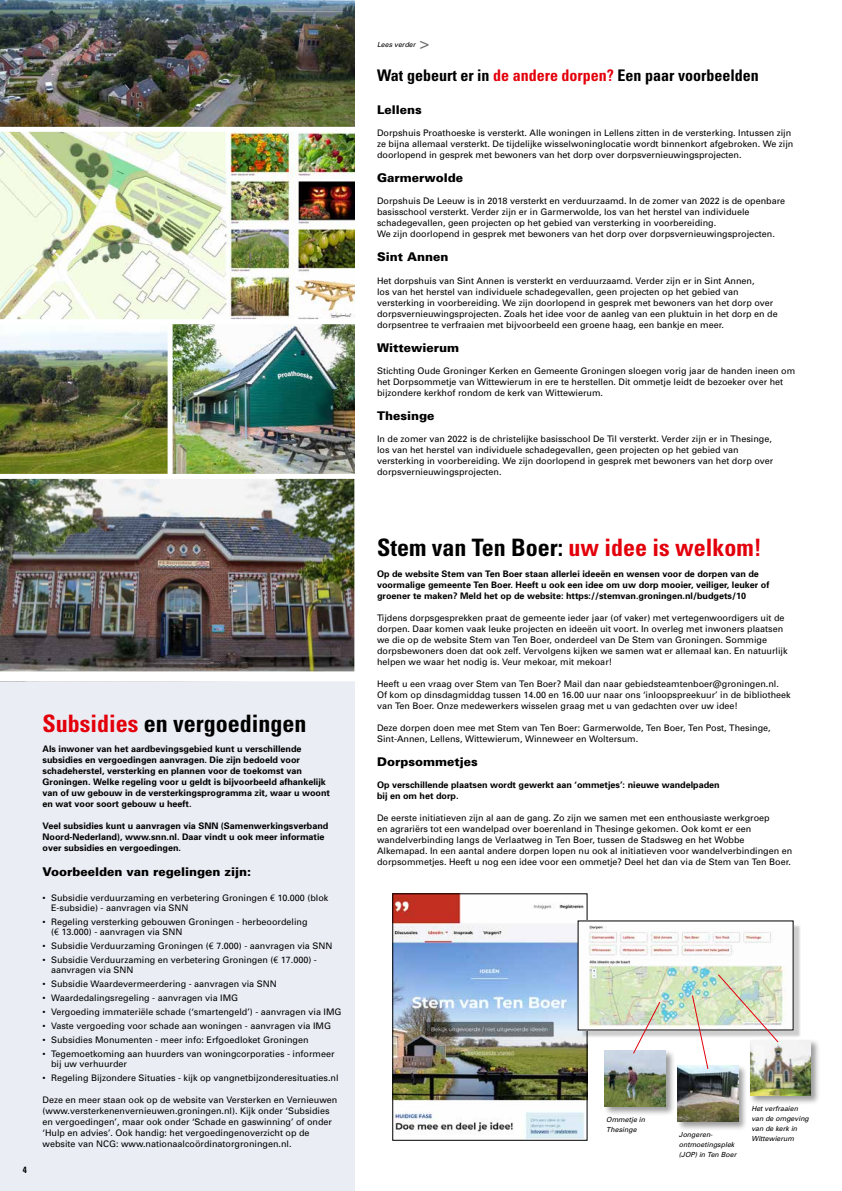
<style>
.page{position:relative;width:842px;height:1191px;background:#fff}
.page>*{position:absolute;margin:0;border:0;box-sizing:border-box;transform-origin:0 0}
.t1{font:700 condensed 24px "Univers";color:#000}
.t2{font:17px "Univers";color:#6e6e6e}
.t3{font:700 condensed 16px "Univers";color:#000}
.t4{font:900 12px "Univers";color:#000}
.t5{font:9px/11px "Univers";color:#000}
.t6{font:700 9px/11px "Univers";color:#000}
.t7{font:700 condensed 9px "Univers";color:#000}
.t8{font:italic 7px/10px "Univers";color:#000}
.s1{color:#e3000b}
.s2{font-family:"PT Sans"}
</style>
<div class="page">
<div style="left:0;top:676px;width:354px;height:515px;background:#eaedf4"></div>
<img style="left:0;top:0;width:354px;height:319px">
<img style="left:173px;top:324px;width:181px;height:150px">
<img style="left:0;top:332px;width:168px;height:142px">
<img style="left:0;top:479px;width:354px;height:192px">
<div style="left:676px;top:1064px;width:72px;height:66px;background:#000;opacity:.39"></div>
<img style="left:677px;top:1065px;width:61px;height:56px">
<div style="left:603px;top:1049px;width:72px;height:66px;background:#000;opacity:.39"></div>
<img style="left:605px;top:1050px;width:61px;height:56px">
<div style="left:748px;top:1038px;width:72px;height:67px;background:#000;opacity:.39"></div>
<img style="left:750px;top:1040px;width:61px;height:55px">
<img style="left:395px;top:895px;width:190px;height:243px">
<div style="left:582px;top:924px;width:219px;height:114px;background:#000;opacity:.2"></div>
<img style="left:580px;top:923px;width:211px;height:105px">
<div style="left:0;top:127px;width:355px;height:5px;background:#fff"></div>
<div style="left:0;top:671px;width:355px;height:10px;background:#fff"></div>
<svg style="left:632px;top:1001px;width:29px;height:53px"></svg>
<svg style="left:692px;top:994px;width:17px;height:75px"></svg>
<svg style="left:717px;top:973px;width:62px;height:70px"></svg>
<p class="t7" style="left:23px;top:1164px;width:5px">4</p>
<h1 class="t1" style="left:43px;top:708px;width:265px"><span class="s1">Subsidies</span> en vergoedingen</h1>
<p class="t6" style="left:43px;top:743px;width:289px">Als inwoner van het aardbevingsgebied kunt u verschillende subsidies en vergoedingen aanvragen. Die zijn bedoeld voor schadeherstel, versterking en plannen voor de toekomst van Groningen. Welke regeling voor u geldt is bijvoorbeeld afhankelijk van of uw gebouw in de versterkingsprogramma zit, waar u woont en wat voor soort gebouw u heeft.</p>
<p class="t6" style="left:43px;top:820px;width:287px">Veel subsidies kunt u aanvragen via SNN (Samenwerkingsverband<br>Noord-Nederland), www.snn.nl. Daar vindt u ook meer informatie over subsidies en vergoedingen.</p>
<h3 class="t4" style="left:43px;top:864px;width:210px">Voorbeelden van regelingen zijn:</h3>
<p class="t5" style="left:51px;top:892px;width:279px;line-height:10px;text-indent:-9px">• Subsidie verduurzaming en verbetering Groningen <span class="s2">€</span> 10.000 (blok<br>E-subsidie) - aanvragen via SNN</p>
<p class="t5" style="left:51px;top:916px;width:258px;line-height:10px;text-indent:-9px">• Regeling versterking gebouwen Groningen - herbeoordeling (<span class="s2">€</span> 13.000) - aanvragen via SNN</p>
<p class="t5" style="left:43px;top:940px;width:291px">• Subsidie Verduurzaming Groningen (<span class="s2">€</span> 7.000) - aanvragen via SNN</p>
<p class="t5" style="left:51px;top:955px;width:267px;line-height:10px;text-indent:-9px">• Subsidie Verduurzaming en verbetering Groningen (<span class="s2">€</span> 17.000) - aanvragen via SNN</p>
<p class="t5" style="left:43px;top:978px;width:236px">• Subsidie Waardevermeerdering - aanvragen via SNN</p>
<p class="t5" style="left:43px;top:992px;width:197px">• Waardedalingsregeling - aanvragen via IMG</p>
<p class="t5" style="left:43px;top:1006px;width:300px">• Vergoeding immateriële schade (‘smartengeld’) - aanvragen via IMG</p>
<p class="t5" style="left:43px;top:1020px;width:290px">• Vaste vergoeding voor schade aan woningen - aanvragen via IMG</p>
<p class="t5" style="left:43px;top:1034px;width:268px">• Subsidies Monumenten - meer info: Erfgoedloket Groningen</p>
<p class="t5" style="left:51px;top:1049px;width:285px;line-height:10px;text-indent:-9px">• Tegemoetkoming aan huurders van woningcorporaties - informeer bij uw verhuurder</p>
<p class="t5" style="left:43px;top:1072px;width:298px">• Regeling Bijzondere Situaties - kijk op vangnetbijzonderesituaties.nl</p>
<p class="t5" style="left:43px;top:1094px;width:296px">Deze en meer staan ook op de website van Versterken en Vernieuwen (www.versterkenenvernieuwen.groningen.nl). Kijk onder ‘Subsidies en vergoedingen’, maar ook onder ‘Schade en gaswinning’ of onder ‘Hulp en advies’. Ook handig: het vergoedingenoverzicht op de website van NCG: www.nationaalcoördinatorgroningen.nl.</p>
<p class="t8" style="left:377px;top:39px;width:40px">Lees verder</p>
<h2 class="t2" style="left:420px;top:33px;width:11px">&gt;</h2>
<h3 class="t3" style="left:377px;top:66px;width:383px">Wat gebeurt er in <span class="s1">de andere dorpen?</span> Een paar voorbeelden</h3>
<h3 class="t4" style="left:377px;top:103px;width:46px">Lellens</h3>
<p class="t5" style="left:377px;top:128px;width:418px">Dorpshuis Proathoeske is versterkt. Alle woningen in Lellens zitten in de versterking. Intussen zijn ze bijna allemaal versterkt. De tijdelijke wisselwoninglocatie wordt binnenkort afgebroken. We zijn doorlopend in gesprek met bewoners van het dorp over dorpsvernieuwingsprojecten.</p>
<h3 class="t4" style="left:377px;top:171px;width:87px">Garmerwolde</h3>
<p class="t5" style="left:377px;top:196px;width:410px">Dorpshuis De Leeuw is in 2018 versterkt en verduurzaamd. In de zomer van 2022 is de openbare basisschool versterkt. Verder zijn er in Garmerwolde, los van het herstel van individuele schadegevallen, geen projecten op het gebied van versterking in voorbereiding.<br>We zijn doorlopend in gesprek met bewoners van het dorp over dorpsvernieuwingsprojecten.</p>
<h3 class="t4" style="left:377px;top:250px;width:73px">Sint Annen</h3>
<p class="t5" style="left:377px;top:275px;width:402px">Het dorpshuis van Sint Annen is versterkt en verduurzaamd. Verder zijn er in Sint Annen,<br>los van het herstel van individuele schadegevallen, geen projecten op het gebied van versterking in voorbereiding. We zijn doorlopend in gesprek met bewoners van het dorp over dorpsvernieuwingsprojecten. Zoals het idee voor de aanleg van een pluktuin in het dorp en de dorpsentree te verfraaien met bijvoorbeeld een groene haag, een bankje en meer.</p>
<h3 class="t4" style="left:377px;top:340px;width:83px">Wittewierum</h3>
<p class="t5" style="left:377px;top:365px;width:420px">Stichting Oude Groninger Kerken en Gemeente Groningen sloegen vorig jaar de handen ineen om het Dorpsommetje van Wittewierum in ere te herstellen. Dit ommetje leidt de bezoeker over het bijzondere kerkhof rondom de kerk van Wittewierum.</p>
<h3 class="t4" style="left:377px;top:408px;width:59px">Thesinge</h3>
<p class="t5" style="left:377px;top:433px;width:398px">In de zomer van 2022 is de christelijke basisschool De Til versterkt. Verder zijn er in Thesinge, los van het herstel van individuele schadegevallen, geen projecten op het gebied van versterking in voorbereiding. We zijn doorlopend in gesprek met bewoners van het dorp over dorpsvernieuwingsprojecten.</p>
<h1 class="t1" style="left:377px;top:533px;width:386px">Stem van Ten Boer: <span class="s1">uw idee is welkom!</span></h1>
<p class="t6" style="left:377px;top:568px;width:394px">Op de website Stem van Ten Boer staan allerlei ideeën en wensen voor de dorpen van de voormalige gemeente Ten Boer. Heeft u ook een idee om uw dorp mooier, veiliger, leuker of groener te maken? Meld het op de website: https://stemvan.groningen.nl/budgets/10</p>
<p class="t5" style="left:377px;top:612px;width:412px">Tijdens dorpsgesprekken praat de gemeente ieder jaar (of vaker) met vertegenwoordigers uit de dorpen. Daar komen vaak leuke projecten en ideeën uit voort. In overleg met inwoners plaatsen we die op de website Stem van Ten Boer, onderdeel van De Stem van Groningen. Sommige dorpsbewoners doen dat ook zelf. Vervolgens kijken we samen wat er allemaal kan. En natuurlijk helpen we waar het nodig is. Veur mekoar, mit mekoar!</p>
<p class="t5" style="left:377px;top:678px;width:415px">Heeft u een vraag over Stem van Ten Boer? Mail dan naar gebiedsteamtenboer@groningen.nl.<br>Of kom op dinsdagmiddag tussen 14.00 en 16.00 uur naar ons ‘inloopspreekuur’ in de bibliotheek van Ten Boer. Onze medewerkers wisselen graag met u van gedachten over uw idee!</p>
<p class="t5" style="left:377px;top:722px;width:395px">Deze dorpen doen mee met Stem van Ten Boer: Garmerwolde, Ten Boer, Ten Post, Thesinge,<br>Sint-Annen, Lellens, Wittewierum, Winneweer en Woltersum.</p>
<h3 class="t4" style="left:377px;top:754px;width:102px">Dorpsommetjes</h3>
<p class="t6" style="left:377px;top:779px;width:344px">Op verschillende plaatsen wordt gewerkt aan ‘ommetjes’: nieuwe wandelpaden bij en om het dorp.</p>
<p class="t5" style="left:377px;top:812px;width:417px">De eerste initiatieven zijn al aan de gang. Zo zijn we samen met een enthousiaste werkgroep<br>en agrariërs tot een wandelpad over boerenland in Thesinge gekomen. Ook komt er een wandelverbinding langs de Verlaatweg in Ten Boer, tussen de Stadsweg en het Wobbe Alkemapad. In een aantal andere dorpen lopen nu ook al initiatieven voor wandelverbindingen en dorpsommetjes. Heeft u nog een idee voor een ommetje? Deel het dan via de Stem van Ten Boer.</p>
<p class="t8" style="left:606px;top:1114px;width:40px">Ommetje in<br>Thesinge</p>
<p class="t8" style="left:679px;top:1129px;width:59px">Jongeren&shy;ontmoetingsplek (JOP) in Ten Boer</p>
<p class="t8" style="left:751px;top:1103px;width:59px">Het verfraaien van de omgeving van de kerk in<br>Wittewierum</p>
</div>
